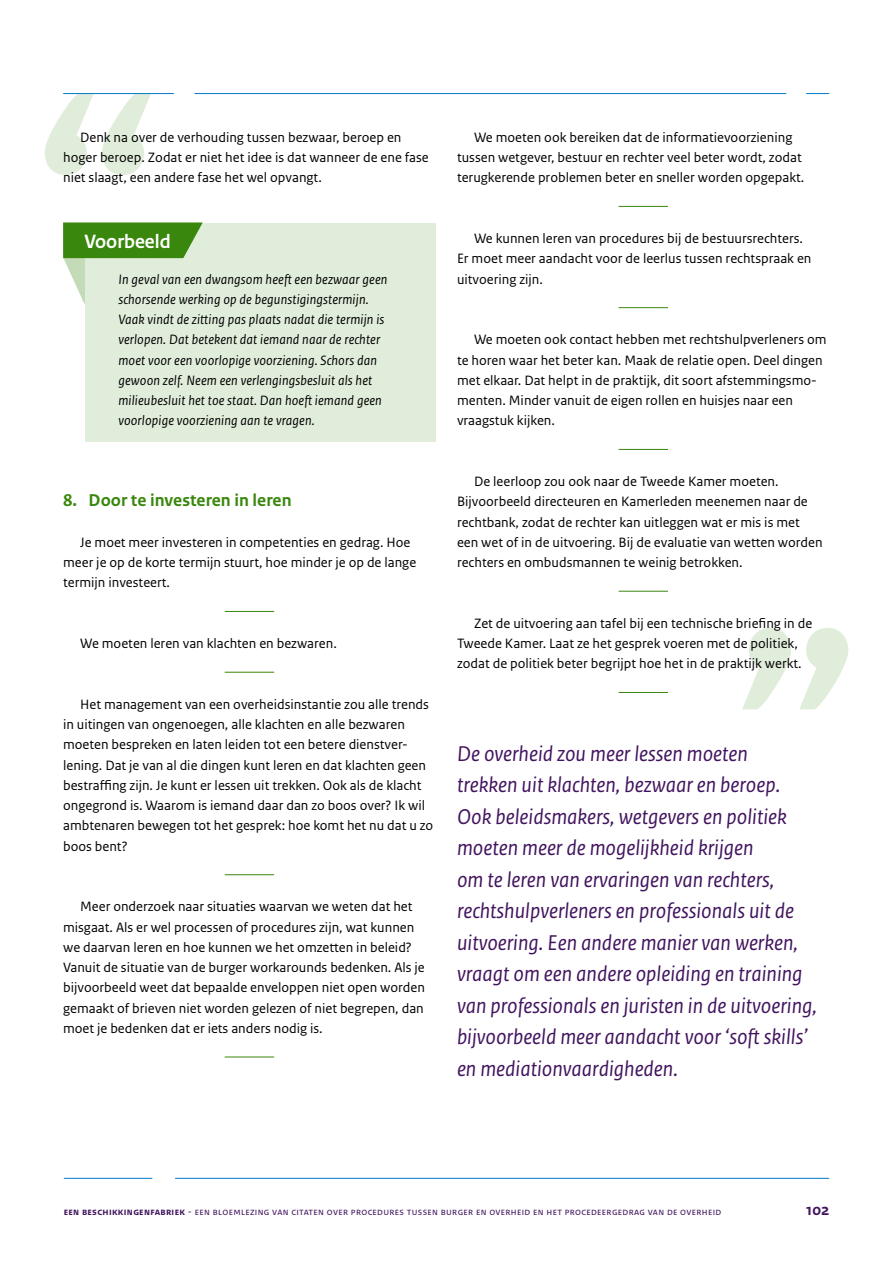
<style>
.page{position:relative;width:893px;height:1263px;background:#fff}
.page>*{position:absolute;margin:0;border:0;box-sizing:border-box;transform-origin:0 0}
.t1{font:italic 22.5px/31.5px "Rijksoverheid Sans Text";color:#42145f}
.H2__Hoofdstuk____cij{font:700 20.25px "Rijksoverheid Sans Heading";color:#fff}
.t2{font:700 18px "Rijksoverheid Sans Text";color:#39870c}
.t3{font:700 16.5px "Rijksoverheid Sans Text";color:#42145f}
.P_-_Bodytekst_met_in{font:14.25px/20.2px "Rijksoverheid Sans Text";color:#000}
.P_-_Voorbeeldtekst{font:italic 14.25px/20.2px "Rijksoverheid Sans Text";letter-spacing:.01em;color:#000}
.t4{font:10.5px "Rijksoverheid Sans Text";letter-spacing:.03em;color:#42145f}
.s1{font-weight:700}
</style>
<div class="page">
<svg style="left:742px;top:628px;width:106px;height:81px"></svg>
<svg style="left:45px;top:94px;width:106px;height:81px"></svg>
<hr style="left:225px;top:611px;width:49px;height:1px;background:#39870c">
<hr style="left:225px;top:672px;width:49px;height:1px;background:#39870c">
<hr style="left:225px;top:874px;width:49px;height:1px;background:#39870c">
<hr style="left:225px;top:1057px;width:49px;height:1px;background:#39870c">
<div style="left:85px;top:223px;width:351px;height:219px;background:#e1eddb"></div>
<svg style="left:63px;top:222px;width:140px;height:82px"></svg>
<hr style="left:619px;top:206px;width:49px;height:1px;background:#39870c">
<hr style="left:619px;top:307px;width:49px;height:1px;background:#39870c">
<hr style="left:619px;top:449px;width:49px;height:1px;background:#39870c">
<hr style="left:619px;top:591px;width:49px;height:1px;background:#39870c">
<hr style="left:619px;top:692px;width:49px;height:1px;background:#39870c">
<hr style="left:64px;top:1178px;width:88px;height:1px;background:#007bc7">
<hr style="left:175px;top:1178px;width:654px;height:1px;background:#007bc7">
<hr style="left:63px;top:93px;width:111px;height:1px;background:#007bc7">
<hr style="left:195px;top:93px;width:591px;height:1px;background:#007bc7">
<svg style="left:806px;top:93px;width:23px;height:1px"></svg>
<p class="P_-_Bodytekst_met_in" style="left:63px;top:127px;width:367px;text-indent:17px">Denk na over de verhouding tussen bezwaar, beroep en hoger beroep. Zodat er niet het idee is dat wanneer de ene fase niet slaagt, een andere fase het wel opvangt.</p>
<h2 class="H2__Hoofdstuk____cij" style="left:84px;top:230px;width:88px">Voorbeeld</h2>
<p class="P_-_Voorbeeldtekst" style="left:118px;top:269px;width:271px">In geval van een dwangsom heeft een bezwaar geen schorsende werking op de begunstigingstermijn.<br>Vaak vindt de zitting pas plaats nadat die termijn is verlopen. Dat betekent dat iemand naar de rechter moet voor een voorlopige voorziening. Schors dan gewoon zelf. Neem een verlengingsbesluit als het milieubesluit het toe staat. Dan hoeft iemand geen voorlopige voorziening aan te vragen.</p>
<p class="t2" style="left:63px;top:490px;width:230px">8. Door te investeren in leren</p>
<p class="P_-_Bodytekst_met_in" style="left:63px;top:532px;width:355px;text-indent:17px">Je moet meer investeren in competenties en gedrag. Hoe meer je op de korte termijn stuurt, hoe minder je op de lange termijn investeert.</p>
<p class="P_-_Bodytekst_met_in" style="left:80px;top:633px;width:258px">We moeten leren van klachten en bezwaren.</p>
<p class="P_-_Bodytekst_met_in" style="left:63px;top:694px;width:372px;text-indent:17px">Het management van een overheidsinstantie zou alle trends in uitingen van ongenoegen, alle klachten en alle bezwaren moeten bespreken en laten leiden tot een betere dienstver&shy;lening. Dat je van al die dingen kunt leren en dat klachten geen bestraffing zijn. Je kunt er lessen uit trekken. Ook als de klacht ongegrond is. Waarom is iemand daar dan zo boos over? Ik wil ambtenaren bewegen tot het gesprek: hoe komt het nu dat u zo boos bent?</p>
<p class="P_-_Bodytekst_met_in" style="left:63px;top:897px;width:363px;text-indent:17px">Meer onderzoek naar situaties waarvan we weten dat het misgaat. Als er wel processen of procedures zijn, wat kunnen we daarvan leren en hoe kunnen we het omzetten in beleid?<br>Vanuit de situatie van de burger workarounds bedenken. Als je bijvoorbeeld weet dat bepaalde enveloppen niet open worden gemaakt of brieven niet worden gelezen of niet begrepen, dan moet je bedenken dat er iets anders nodig is.</p>
<p class="P_-_Bodytekst_met_in" style="left:457px;top:127px;width:349px;text-align:center">We moeten ook bereiken dat de informatievoorziening tussen wetgever, bestuur en rechter veel beter wordt, zodat terugkerende problemen beter en sneller worden opgepakt.</p>
<p class="P_-_Bodytekst_met_in" style="left:457px;top:228px;width:356px;text-indent:17px">We kunnen leren van procedures bij de bestuursrechters.<br>Er moet meer aandacht voor de leerlus tussen rechtspraak en uitvoering zijn.</p>
<p class="P_-_Bodytekst_met_in" style="left:457px;top:330px;width:371px;text-indent:17px">We moeten ook contact hebben met rechtshulpverleners om te horen waar het beter kan. Maak de relatie open. Deel dingen met elkaar. Dat helpt in de praktijk, dit soort afstemmingsmo&shy;menten. Minder vanuit de eigen rollen en huisjes naar een vraagstuk kijken.</p>
<p class="P_-_Bodytekst_met_in" style="left:457px;top:471px;width:367px;text-indent:17px">De leerloop zou ook naar de Tweede Kamer moeten.<br>Bijvoorbeeld directeuren en Kamerleden meenemen naar de rechtbank, zodat de rechter kan uitleggen wat er mis is met een wet of in de uitvoering. Bij de evaluatie van wetten worden rechters en ombudsmannen te weinig betrokken.</p>
<p class="P_-_Bodytekst_met_in" style="left:457px;top:613px;width:357px;text-indent:17px">Zet de uitvoering aan tafel bij een technische briefing in de<br>Tweede Kamer. Laat ze het gesprek voeren met de politiek, zodat de politiek beter begrijpt hoe het in de praktijk werkt.</p>
<p class="t1" style="left:457px;top:738px;width:362px">De overheid zou meer lessen moeten<br>trekken uit klachten, bezwaar en beroep.<br>Ook beleidsmakers, wetgevers en politiek moeten meer de mogelijkheid krijgen<br>om te leren van ervaringen van rechters, rechtshulpverleners en professionals uit de uitvoering. Een andere manier van werken, vraagt om een andere opleiding en training van professionals en juristen in de uitvoering, bijvoorbeeld meer aandacht voor ‘soft skills’ en mediationvaardigheden.</p>
<p class="t4" style="left:64px;top:1206px;width:659px"><span class="s1">een beschikkingenfabriek</span> - een bloemlezing van citaten over procedures tussen burger en overheid en het procedeergedrag van de overheid</p>
<p class="t3" style="left:806px;top:1200px;width:25px">102</p>
</div>
